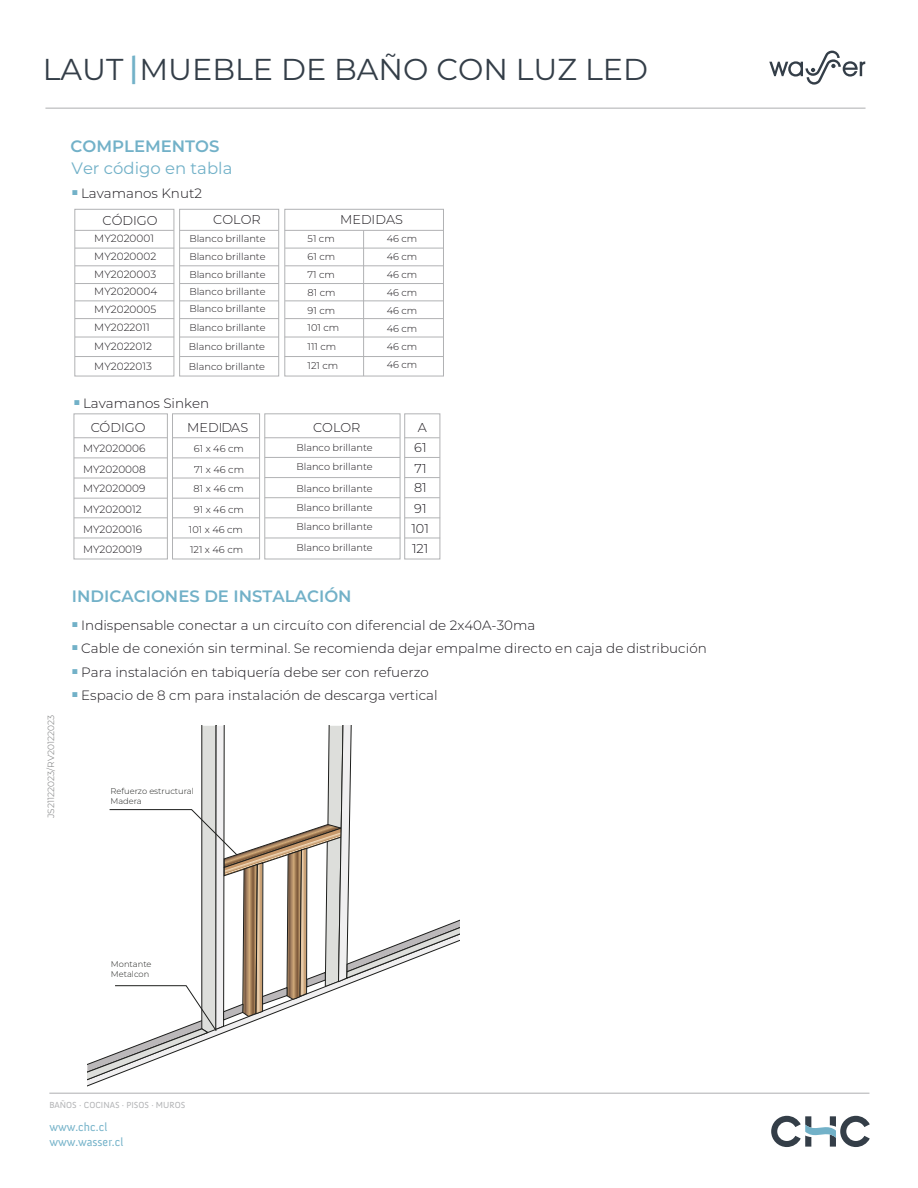
<style>
.page{position:relative;width:918px;height:1188px;background:#fff}
.page>*{position:absolute;margin:0;border:0;box-sizing:border-box;transform-origin:0 0}
.t1{font:30.15px "Montserrat";color:#343e48}
.t2{font:600 16.5px "Montserrat";color:#72b1c8}
.t3{font:16.5px "Montserrat";color:#72b1c8}
.t4{font:300 13.5px "Montserrat";color:#1a171c}
.t5{font:300 12.9px/20.7px "Montserrat";color:#1a171c}
.t6{font:12px/14.4px "Anivers";color:#72b1c8}
.t7{font:300 10.5px/17.7px "Montserrat";color:#1a171b}
.t8{font:300 10.5px/21.1px "Montserrat";color:#1a171c}
.t9{font:300 9.75px/18px "Montserrat";color:#1a171b}
.t10{font:9px "Anivers";color:#b1b2b4}
.t11{font:300 9px "Montserrat";color:#707172}
.t12{font:300 8.25px/9.9px "Montserrat";color:#1d1e1c}
.s1{font-family:"Anivers SC";font-size:36px;color:#72b1c8}
</style>
<div class="page">
<hr style="left:45px;top:108px;width:821px;height:1px;background:#b1b2b4">
<svg style="left:769px;top:51px;width:96px;height:34px"></svg>
<svg style="left:771px;top:1116px;width:99px;height:31px"></svg>
<hr style="left:49px;top:1093px;width:820px;height:1px;background:#b1b2b4">
<div style="left:75px;top:209px;width:99px;height:167px;border:1px solid #b1b2b4"></div>
<hr style="left:75px;top:230px;width:99px;height:1px;background:#b1b2b4">
<hr style="left:75px;top:248px;width:99px;height:1px;background:#b1b2b4">
<hr style="left:75px;top:266px;width:99px;height:1px;background:#b1b2b4">
<hr style="left:75px;top:283px;width:99px;height:1px;background:#b1b2b4">
<hr style="left:75px;top:301px;width:99px;height:1px;background:#b1b2b4">
<hr style="left:75px;top:318px;width:99px;height:1px;background:#b1b2b4">
<hr style="left:75px;top:337px;width:99px;height:1px;background:#b1b2b4">
<hr style="left:75px;top:356px;width:99px;height:1px;background:#b1b2b4">
<div style="left:179px;top:209px;width:100px;height:167px;border:1px solid #b1b2b4"></div>
<hr style="left:180px;top:230px;width:99px;height:1px;background:#b1b2b4">
<hr style="left:180px;top:248px;width:99px;height:1px;background:#b1b2b4">
<hr style="left:180px;top:266px;width:99px;height:1px;background:#b1b2b4">
<hr style="left:180px;top:283px;width:99px;height:1px;background:#b1b2b4">
<hr style="left:180px;top:301px;width:99px;height:1px;background:#b1b2b4">
<hr style="left:180px;top:318px;width:99px;height:1px;background:#b1b2b4">
<hr style="left:180px;top:337px;width:99px;height:1px;background:#b1b2b4">
<hr style="left:180px;top:356px;width:99px;height:1px;background:#b1b2b4">
<div style="left:285px;top:209px;width:159px;height:167px;border:1px solid #b1b2b4"></div>
<hr style="left:285px;top:230px;width:158px;height:1px;background:#b1b2b4">
<hr style="left:285px;top:248px;width:159px;height:1px;background:#b1b2b4">
<hr style="left:285px;top:266px;width:159px;height:1px;background:#b1b2b4">
<hr style="left:285px;top:283px;width:159px;height:1px;background:#b1b2b4">
<hr style="left:285px;top:301px;width:159px;height:1px;background:#b1b2b4">
<hr style="left:285px;top:318px;width:159px;height:1px;background:#b1b2b4">
<hr style="left:285px;top:337px;width:158px;height:1px;background:#b1b2b4">
<hr style="left:285px;top:356px;width:158px;height:1px;background:#b1b2b4">
<hr style="left:363px;top:230px;width:1px;height:146px;background:#b1b2b4">
<div style="left:265px;top:414px;width:135px;height:145px;border:1px solid #b1b2b4"></div>
<hr style="left:265px;top:438px;width:135px;height:1px;background:#b1b2b4">
<hr style="left:265px;top:457px;width:135px;height:1px;background:#b1b2b4">
<hr style="left:265px;top:477px;width:135px;height:1px;background:#b1b2b4">
<hr style="left:265px;top:497px;width:135px;height:1px;background:#b1b2b4">
<div style="left:74px;top:414px;width:94px;height:145px;border:1px solid #b1b2b4"></div>
<hr style="left:74px;top:438px;width:93px;height:1px;background:#b1b2b4">
<hr style="left:74px;top:458px;width:93px;height:1px;background:#b1b2b4">
<hr style="left:74px;top:478px;width:93px;height:1px;background:#b1b2b4">
<hr style="left:74px;top:498px;width:93px;height:1px;background:#b1b2b4">
<div style="left:172px;top:414px;width:88px;height:145px;border:1px solid #b1b2b4"></div>
<hr style="left:172px;top:438px;width:88px;height:1px;background:#b1b2b4">
<hr style="left:173px;top:458px;width:87px;height:1px;background:#b1b2b4">
<hr style="left:173px;top:478px;width:87px;height:1px;background:#b1b2b4">
<hr style="left:173px;top:498px;width:87px;height:1px;background:#b1b2b4">
<hr style="left:265px;top:518px;width:135px;height:1px;background:#b1b2b4">
<hr style="left:265px;top:538px;width:135px;height:1px;background:#b1b2b4">
<div style="left:405px;top:414px;width:35px;height:145px;border:1px solid #b1b2b4"></div>
<hr style="left:405px;top:438px;width:35px;height:1px;background:#b1b2b4">
<hr style="left:405px;top:457px;width:35px;height:1px;background:#b1b2b4">
<hr style="left:405px;top:477px;width:35px;height:1px;background:#b1b2b4">
<hr style="left:405px;top:497px;width:35px;height:1px;background:#b1b2b4">
<hr style="left:405px;top:518px;width:35px;height:1px;background:#b1b2b4">
<hr style="left:405px;top:538px;width:35px;height:1px;background:#b1b2b4">
<hr style="left:173px;top:518px;width:87px;height:1px;background:#b1b2b4">
<hr style="left:173px;top:538px;width:87px;height:1px;background:#b1b2b4">
<hr style="left:74px;top:518px;width:93px;height:1px;background:#b1b2b4">
<hr style="left:74px;top:538px;width:93px;height:1px;background:#b1b2b4">
<svg style="left:87px;top:726px;width:372px;height:368px"></svg>
<h1 class="t1" style="left:43px;top:48px;width:607px">LAUT <span class="s1">|</span> MUEBLE DE BAÑO CON LUZ LED</h1>
<h2 class="t2" style="left:71px;top:134px;width:150px">COMPLEMENTOS</h2>
<h2 class="t3" style="left:71px;top:157px;width:162px">Ver código en tabla</h2>
<h3 class="t4" style="left:72px;top:184px;width:132px"><sup>■</sup> Lavamanos Knut2</h3>
<h3 class="t5" style="left:103px;top:210px;width:57px">CÓDIGO</h3>
<h3 class="t5" style="left:213px;top:208px;width:49px">COLOR</h3>
<h3 class="t5" style="left:340px;top:209px;width:64px">MEDIDAS</h3>
<p class="t7" style="left:94px;top:229px;width:63px;line-height:18.5px">MY2020001<br>MY2020002</p>
<p class="t7" style="left:94px;top:265px;width:64px;text-align:justify">MY2020003<br>MY2020004<br>MY2020005<br>MY2022011</p>
<p class="t7" style="left:94px;top:336px;width:59px;line-height:19.6px">MY2022012<br>MY2022013</p>
<p class="t9" style="left:189px;top:229px;width:78px">Blanco brillante</p>
<p class="t9" style="left:308px;top:229px;width:29px">51 cm</p>
<p class="t9" style="left:387px;top:229px;width:32px;text-align:justify">46 cm 46 cm 46 cm 46 cm 46 cm 46 cm 46 cm 46 cm</p>
<p class="t9" style="left:308px;top:247px;width:33px">61 cm<br>71 cm<br>81 cm<br>91 cm<br>101 cm<br>111 cm</p>
<p class="t9" style="left:308px;top:357px;width:32px">121 cm</p>
<p class="t9" style="left:189px;top:248px;width:78px;line-height:17.1px;text-align:justify">Blanco brillante Blanco brillante Blanco brillante Blanco brillante</p>
<p class="t9" style="left:189px;top:318px;width:78px;line-height:19.2px;text-align:justify">Blanco brillante Blanco brillante Blanco brillante</p>
<h3 class="t4" style="left:74px;top:394px;width:137px"><sup>■</sup> Lavamanos Sinken</h3>
<h3 class="t5" style="left:91px;top:417px;width:56px">CÓDIGO</h3>
<h3 class="t5" style="left:313px;top:417px;width:49px">COLOR</h3>
<p class="t8" style="left:83px;top:438px;width:64px">MY2020006<br>MY2020008</p>
<p class="t8" style="left:83px;top:478px;width:64px">MY2020009<br>MY2020012</p>
<p class="t8" style="left:83px;top:518px;width:61px;line-height:20.7px">MY2020016<br>MY2020019</p>
<h3 class="t5" style="left:187px;top:417px;width:62px">MEDIDAS</h3>
<p class="t9" style="left:194px;top:438px;width:52px;line-height:21.1px">61 x 46 cm<br>71 x 46 cm</p>
<p class="t9" style="left:194px;top:478px;width:52px;line-height:21px">81 x 46 cm<br>91 x 46 cm</p>
<p class="t9" style="left:189px;top:518px;width:56px;line-height:20.7px">101 x 46 cm<br>121 x 46 cm</p>
<p class="t9" style="left:296px;top:437px;width:78px;line-height:19.4px">Blanco brillante<br>Blanco brillante</p>
<p class="t9" style="left:296px;top:479px;width:78px;line-height:18.6px">Blanco brillante<br>Blanco brillante</p>
<p class="t9" style="left:296px;top:516px;width:78px;line-height:20.5px">Blanco brillante<br>Blanco brillante</p>
<h2 class="t2" style="left:72px;top:584px;width:281px">INDICACIONES DE INSTALACIÓN</h2>
<h3 class="t5" style="left:414px;top:417px;width:14px;text-align:justify">A 61<br>71</h3>
<h3 class="t5" style="left:414px;top:477px;width:14px">81<br>91</h3>
<h3 class="t5" style="left:411px;top:517px;width:19px">101<br>121</h3>
<p class="t11" style="left:45px;top:818px;width:105px;rotate:-90deg">JS21122023/RV20122023</p>
<h3 class="t4" style="left:72px;top:616px;width:465px"><sup>■</sup> Indispensable conectar a un circuíto con diferencial de 2x40A-30ma</h3>
<h3 class="t4" style="left:72px;top:639px;width:636px"><sup>■</sup> Cable de conexión sin terminal. Se recomienda dejar empalme directo en caja de distribución</h3>
<h3 class="t4" style="left:72px;top:663px;width:358px"><sup>■</sup> Para instalación en tabiquería debe ser con refuerzo</h3>
<h3 class="t4" style="left:72px;top:686px;width:367px"><sup>■</sup> Espacio de 8 cm para instalación de descarga vertical</h3>
<p class="t12" style="left:110px;top:786px;width:85px">Refuerzo estructural<br>Madera</p>
<p class="t12" style="left:111px;top:959px;width:42px">Montante<br>Metalcon</p>
<p class="t10" style="left:49px;top:1100px;width:137px">BAÑOS · COCINAS · PISOS · MUROS</p>
<p class="t6" style="left:49px;top:1120px;width:75px">www.chc.cl www.wasser.cl</p>
</div>
